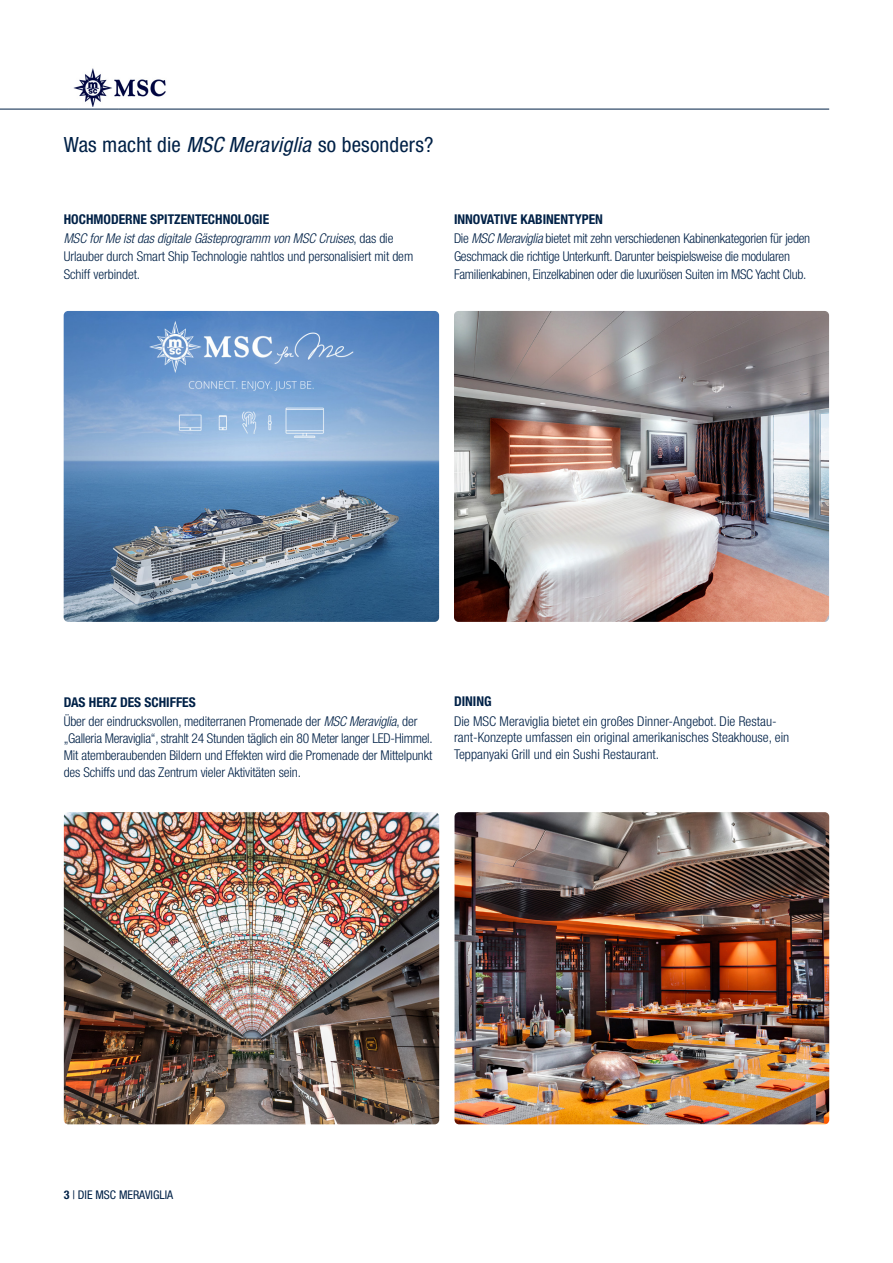
<style>
.page{position:relative;width:893px;height:1263px;background:#fff}
.page>*{position:absolute;margin:0;border:0;box-sizing:border-box;transform-origin:0 0}
.t1{font:condensed 21px "Helvetica Neue LT Pro";letter-spacing:.01em;color:#002147}
.t2{font:300 condensed 13.5px/18px "Helvetica Neue LT Pro";letter-spacing:-.01em;color:#002147}
.t3{font:italic 300 condensed 13.5px "Helvetica Neue LT Std";letter-spacing:-.005em;color:#002147}
.t4{font:700 condensed 13.5px "Helvetica Neue LT Pro";color:#002147}
.t5{font:condensed 12px "Helvetica Neue LT Pro";color:#002147}
.s1{font-style:italic}
.s2{font-family:"Helvetica Neue LT Pro";font-style:normal}
.s3{font-weight:700}
.s4{font-family:"Helvetica Neue LT Std";font-style:italic}
</style>
<div class="page">
<hr style="left:0;top:109px;width:69px;height:1px;background:#002147">
<hr style="left:69px;top:109px;width:49px;height:1px;background:#002147">
<hr style="left:118px;top:109px;width:711px;height:1px;background:#002147">
<img style="left:73px;top:68px;width:93px;height:39px">
<img style="left:64px;top:311px;width:375px;height:311px">
<img style="left:454px;top:311px;width:375px;height:311px">
<img style="left:64px;top:812px;width:375px;height:312px">
<img style="left:454px;top:812px;width:375px;height:312px">
<h1 class="t1" style="left:64px;top:132px;width:371px">Was macht die <span class="s1">MSC Meraviglia</span> so besonders?</h1>
<p class="t4" style="left:64px;top:211px;width:207px">HOCHMODERNE SPITZENTECHNOLOGIE</p>
<p class="t3" style="left:64px;top:231px;width:331px">MSC for Me ist das digitale Gästeprogramm von MSC Cruises<span class="s2">, das die</span></p>
<p class="t2" style="left:64px;top:247px;width:351px">Urlauber durch Smart Ship Technologie nahtlos und personalisiert mit dem<br>Schiff verbindet.</p>
<p class="t2" style="left:454px;top:209px;width:358px;line-height:19.5px"><span class="s3">INNOVATIVE KABINENTYPEN<br></span>Die <span class="s4">MSC Meraviglia</span> bietet mit zehn verschiedenen Kabinenkategorien für jeden</p>
<p class="t2" style="left:454px;top:247px;width:354px">Geschmack die richtige Unterkunft. Darunter beispielsweise die modularen<br>Familienkabinen, Einzelkabinen oder die luxuriösen Suiten im MSC Yacht Club.</p>
<p class="t2" style="left:64px;top:693px;width:355px;line-height:18.8px"><span class="s3">DAS HERZ DES SCHIFFES<br></span>Über der eindrucksvollen, mediterranen Promenade der <span class="s4">MSC Meraviglia</span>, der</p>
<p class="t2" style="left:64px;top:729px;width:370px;line-height:17.2px;text-align:justify">„Galleria Meraviglia“, strahlt 24 Stunden täglich ein 80 Meter langer LED-Himmel.<br>Mit atemberaubenden Bildern und Effekten wird die Promenade der Mittelpunkt des Schiffs und das Zentrum vieler Aktivitäten sein.</p>
<p class="t4" style="left:454px;top:693px;width:39px">DINING</p>
<p class="t2" style="left:454px;top:712px;width:337px;line-height:16.5px">Die MSC Meraviglia bietet ein großes Dinner-Angebot. Die Restau&shy;rant-Konzepte umfassen ein original amerikanisches Steakhouse, ein<br>Teppanyaki Grill und ein Sushi Restaurant.</p>
<p class="t5" style="left:64px;top:1188px;width:111px"><span class="s3">3</span> | DIE MSC MERAVIGLIA</p>
</div>
